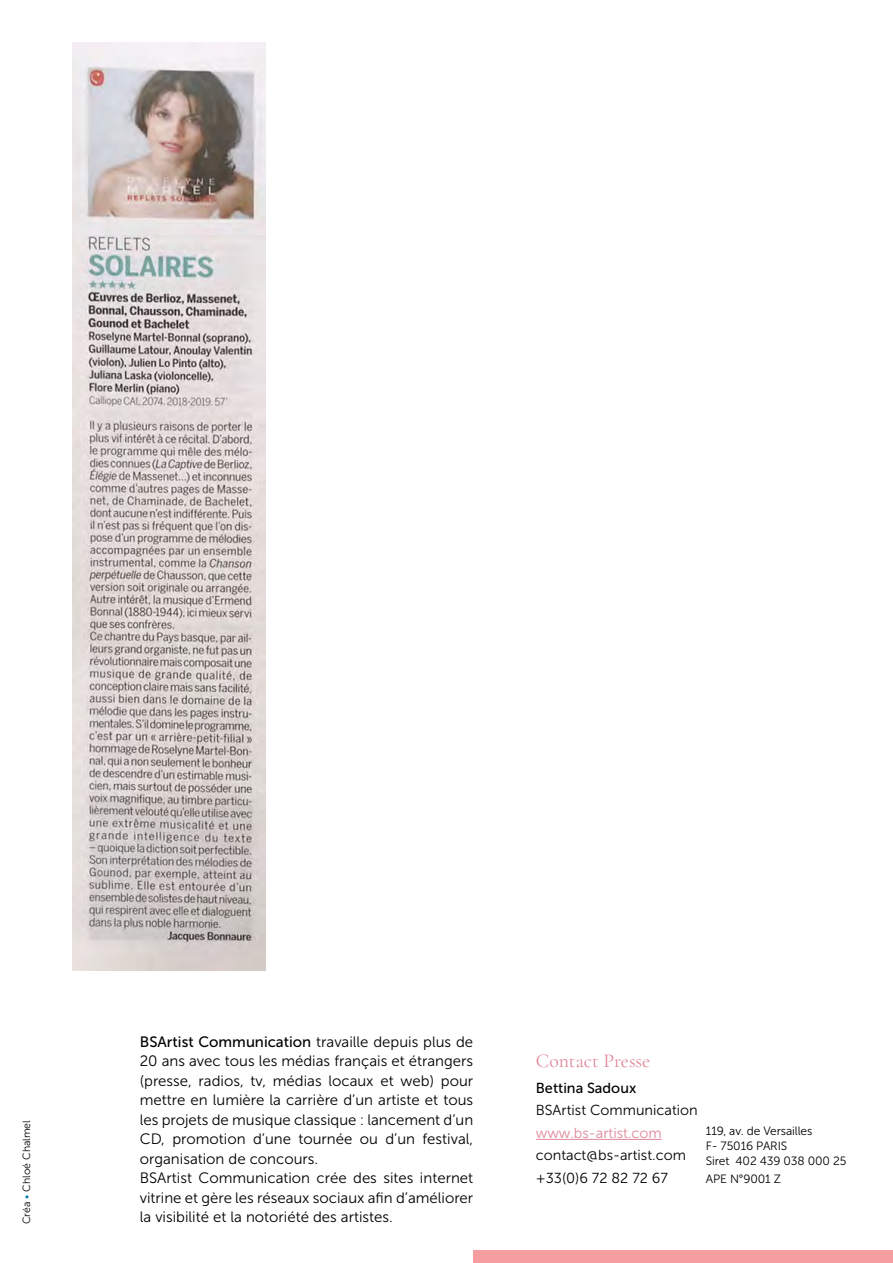
<style>
.page{position:relative;width:893px;height:1263px;background:#fff}
.page>*{position:absolute;margin:0;border:0;box-sizing:border-box;transform-origin:0 0}
.t1{font:19.8px "Cormorant Garamond";color:#e0879a}
.t2{font:15px/19.5px "Museo Sans 300";color:#000}
.t3{font:15px "Museo Sans 500";color:#000}
.t4{font:14.4px/22.5px "Museo Sans 300";color:#000}
.t5{font:14.4px "Museo Sans 300";color:#e0879a}
.t6{font:14.4px "Museo Sans 500";color:#000}
.t7{font:12px/15px "Museo Sans 300";letter-spacing:-.01em;color:#000}
.t8{font:10.5px "Museo Sans 300";color:#000}
.s1{color:#0080a4}
.s2{font-family:"Museo Sans 300"}
</style>
<div class="page">
<div style="left:473px;top:1250px;width:420px;height:13px;background:#f59d9f"></div>
<hr style="left:536px;top:1139px;width:126px;height:1px;background:#e0879a">
<img style="left:72px;top:43px;width:194px;height:927px">
<p class="t8" style="left:21px;top:1224px;width:106px;rotate:-90deg">Créa <span class="s1">•</span> Chloé Chalmel</p>
<p class="t3" style="left:140px;top:1033px;width:335px">BSArtist Communication <span class="s2">travaille depuis plus de</span></p>
<p class="t2" style="left:140px;top:1052px;width:335px">20 ans avec tous les médias français et étrangers (presse, radios, tv, médias locaux et web) pour mettre en lumière la carrière d’un artiste et tous les projets de musique classique : lancement d’un CD, promotion d’une tournée ou d’un festival, organisation de concours.<br>BSArtist Communication crée des sites internet vitrine et gère les réseaux sociaux afin d’améliorer la visibilité et la notoriété des artistes.</p>
<h1 class="t1" style="left:536px;top:1048px;width:116px">Contact Presse</h1>
<p class="t6" style="left:536px;top:1080px;width:102px">Bettina Sadoux</p>
<p class="t4" style="left:536px;top:1099px;width:163px">BSArtist Communication</p>
<p class="t5" style="left:536px;top:1125px;width:127px">www.bs-artist.com</p>
<p class="t4" style="left:536px;top:1144px;width:152px">contact@bs-artist.com +33(0)6 72 82 72 67</p>
<p class="t7" style="left:706px;top:1123px;width:142px">119, av. de Versailles<br>F- 75016 PARIS<br>Siret 402 439 038 000 25</p>
<p class="t7" style="left:706px;top:1171px;width:77px">APE N°9001 Z</p>
</div>
